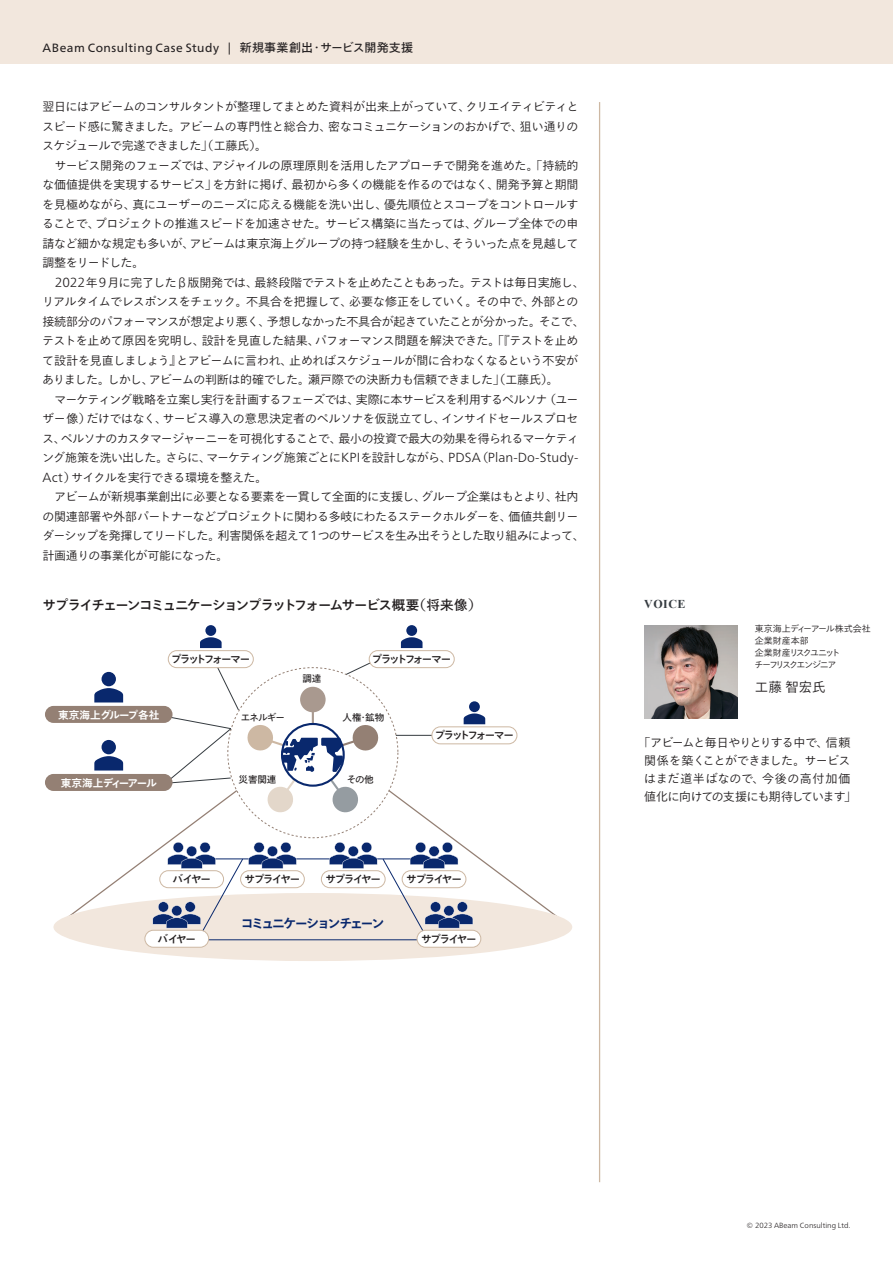
<style>
.page{position:relative;width:893px;height:1263px;background:#fff}
.page>*{position:absolute;margin:0;border:0;box-sizing:border-box;transform-origin:0 0}
.CS図タイトル{font:500 13.5px "Tazugane Gothic Std N";letter-spacing:-.1em;color:#231f20}
.CS名前{font:300 13.5px "Tazugane Gothic Std N";letter-spacing:.005em;color:#231f20}
.t1{font:700 12.75px "Tazugane Gothic Std N";letter-spacing:-.155em;color:#09286d}
.CS本文{font:300 12px/19.5px "Tazugane Gothic Std N";letter-spacing:-.05em;color:#231f20;text-align:justify}
.CSセリフ{font:300 12px/18px "Tazugane Gothic Std N";letter-spacing:-.045em;color:#231f20;text-align:center}
.t2{font:12px "Frutiger Neue LT Pro";letter-spacing:.045em;color:#231f20}
.t3{font:700 12px "Times New Roman";letter-spacing:.04em;color:#353b40}
.t4{font:500 10.65px "Tazugane Gothic Std N";letter-spacing:-.145em;color:#231f20}
.t5{font:500 10.65px "Tazugane Gothic Std N";letter-spacing:-.18em;color:#231f20}
.t6{font:700 10.65px "Tazugane Gothic Std N";color:#fff}
.t7{font:700 10.65px "Tazugane Gothic Std N";letter-spacing:-.125em;color:#fff}
.t8{font:9.6px "Tazugane Gothic Std N";letter-spacing:-.03em;color:#231f20}
.CS肩書き{font:300 9px "Tazugane Gothic Std N";letter-spacing:-.165em;color:#231f20}
.CS肩書き-2{font:300 9px "Tazugane Gothic Std N";letter-spacing:-.025em;color:#231f20}
.CS肩書き-3{font:300 9px "Tazugane Gothic Std N";letter-spacing:-.14em;color:#231f20}
.t9{font:300 7.5px "Frutiger Neue LT Pro";color:#231f20}
.s1{font-family:"Tazugane Gothic Std N"}
.s2{font-family:"Frutiger Neue LT Pro";font-size:13.2px}
.s3{font-weight:400}
</style>
<div class="page">
<img style="left:644px;top:625px;width:94px;height:94px">
<svg style="left:70px;top:751px;width:498px;height:170px"></svg>
<div style="left:53px;top:893px;width:519px;height:68px;background:#f2e7dd;border-radius:50%"></div>
<div style="left:228px;top:668px;width:170px;height:170px;background:#fff;border-radius:50%"></div>
<hr style="left:312px;top:704px;width:2px;height:51px;background:#a9998f">
<div style="left:300px;top:687px;width:26px;height:25px;background:#a9998f;border-radius:50%"></div>
<svg style="left:165px;top:717px;width:67px;height:67px"></svg>
<div style="left:102px;top:740px;width:14px;height:14px;background:#09286d;border-radius:50%"></div>
<svg style="left:94px;top:756px;width:29px;height:14px"></svg>
<div style="left:102px;top:672px;width:14px;height:14px;background:#09286d;border-radius:50%"></div>
<svg style="left:94px;top:688px;width:29px;height:14px"></svg>
<hr style="left:211px;top:858px;width:204px;height:1px;background:#09286d">
<hr style="left:194px;top:939px;width:238px;height:1px;background:#09286d">
<hr style="left:396px;top:735px;width:36px;height:1px;background:#353b40">
<svg style="left:346px;top:658px;width:34px;height:17px"></svg>
<svg style="left:211px;top:668px;width:28px;height:42px"></svg>
<div style="left:45px;top:706px;width:128px;height:17px;background:#948074;border-radius:9px"></div>
<div style="left:205px;top:625px;width:11px;height:11px;background:#09286d;border-radius:50%"></div>
<svg style="left:200px;top:637px;width:22px;height:11px"></svg>
<div style="left:168px;top:650px;width:86px;height:18px;border:1px solid #cdb8a3;border-radius:9px"></div>
<div style="left:406px;top:625px;width:11px;height:11px;background:#09286d;border-radius:50%"></div>
<svg style="left:401px;top:637px;width:21px;height:11px"></svg>
<div style="left:369px;top:651px;width:85px;height:17px;background:#fff;border-radius:9px"></div>
<div style="left:369px;top:650px;width:86px;height:18px;border:1px solid #cdb8a3;border-radius:9px"></div>
<div style="left:469px;top:701px;width:11px;height:11px;background:#09286d;border-radius:50%"></div>
<svg style="left:464px;top:713px;width:21px;height:11px"></svg>
<div style="left:432px;top:726px;width:85px;height:18px;border:1px solid #cdb8a3;border-radius:9px"></div>
<div style="left:45px;top:774px;width:128px;height:17px;background:#948074;border-radius:9px"></div>
<div style="left:241px;top:871px;width:63px;height:17px;background:#fff;border-radius:9px"></div>
<div style="left:240px;top:870px;width:65px;height:18px;border:1px solid #cdb8a3;border-radius:9px"></div>
<div style="left:321px;top:871px;width:64px;height:17px;background:#fff;border-radius:9px"></div>
<div style="left:321px;top:870px;width:64px;height:18px;border:1px solid #cdb8a3;border-radius:9px"></div>
<svg style="left:153px;top:842px;width:144px;height:94px"></svg>
<div style="left:145px;top:930px;width:64px;height:17px;background:#fff;border-radius:9px"></div>
<div style="left:145px;top:930px;width:64px;height:17px;border:1px solid #cdb8a3;border-radius:9px"></div>
<svg style="left:329px;top:842px;width:144px;height:94px"></svg>
<div style="left:417px;top:930px;width:64px;height:17px;background:#fff;border-radius:9px"></div>
<div style="left:417px;top:930px;width:64px;height:17px;border:1px solid #cdb8a3;border-radius:9px"></div>
<svg style="left:246px;top:723px;width:134px;height:91px"></svg>
<div style="left:0;top:0;width:893px;height:64px;background:#f2e7dd"></div>
<hr style="left:599px;top:102px;width:1px;height:1080px;background:#cdb8a3">
<p class="t2" style="left:43px;top:40px;width:372px">ABeam Consulting Case Study | <span class="s1">新規事業創出・サービス開発支援</span></p>
<p class="CS本文" style="left:42px;top:98px;width:538px">翌日にはアビームのコンサルタントが整理してまとめた資料が出来上がっていて、クリエイティビティとスピード感に驚きました。アビームの専門性と総合力、密なコミュニケーションのおかげで、狙い通りのスケジュールで完遂できました」（工藤氏）。</p>
<p class="CS本文" style="left:42px;top:156px;width:538px">　サービス開発のフェーズでは、アジャイルの原理原則を活用したアプローチで開発を進めた。「持続的な価値提供を実現するサービス」を方針に掲げ、最初から多くの機能を作るのではなく、開発予算と期間を見極めながら、真にユーザーのニーズに応える機能を洗い出し、優先順位とスコープをコントロールすることで、プロジェクトの推進スピードを加速させた。サービス構築に当たっては、グループ全体での申請など細かな規定も多いが、アビームは東京海上グループの持つ経験を生かし、そういった点を見越して調整をリードした。</p>
<p class="CS本文" style="left:42px;top:273px;width:544px;text-align:left;text-indent:13px"><span class="s2">2022</span>年<span class="s2">9</span>月に完了したβ版開発では、最終段階でテストを止めたこともあった。テストは毎日実施し、リアルタイムでレスポンスをチェック。不具合を把握して、必要な修正をしていく。その中で、外部との接続部分のパフォーマンスが想定より悪く、予想しなかった不具合が起きていたことが分かった。そこで、テストを止めて原因を究明し、設計を見直した結果、パフォーマンス問題を解決できた。「『テストを止めて設計を見直しましょう』とアビームに言われ、止めればスケジュールが間に合わなくなるという不安がありました。しかし、アビームの判断は的確でした。瀬戸際での決断力も信頼できました」（工藤氏）。</p>
<p class="CS本文" style="left:42px;top:390px;width:538px">　マーケティング戦略を立案し実行を計画するフェーズでは、実際に本サービスを利用するペルソナ（ユーザー像）だけではなく、サービス導入の意思決定者のペルソナを仮説立てし、インサイドセールスプロセス、ペルソナのカスタマージャーニーを可視化することで、最小の投資で最大の効果を得られるマーケティング施策を洗い出した。さらに、マーケティング施策ごとに<span class="s2">KPI</span>を設計しながら、<span class="s2">PDSA</span>（<span class="s2">Plan-Do-Study-Act</span>）サイクルを実行できる環境を整えた。</p>
<p class="CS本文" style="left:42px;top:488px;width:544px;text-align:left">　アビームが新規事業創出に必要となる要素を一貫して全面的に支援し、グループ企業はもとより、社内の関連部署や外部パートナーなどプロジェクトに関わる多岐にわたるステークホルダーを、価値共創リーダーシップを発揮してリードした。利害関係を超えて<span class="s2">1</span>つのサービスを生み出そうとした取り組みによって、計画通りの事業化が可能になった。</p>
<p class="CS図タイトル" style="left:43px;top:595px;width:441px">サプライチェーンコミュニケーションプラットフォームサービス概要<span class="s3">（将来像）</span></p>
<p class="t5" style="left:171px;top:652px;width:81px">プラットフォーマー</p>
<p class="t5" style="left:372px;top:652px;width:81px">プラットフォーマー</p>
<p class="t6" style="left:58px;top:707px;width:103px">東京海上グループ各社</p>
<p class="t7" style="left:61px;top:775px;width:97px">東京海上ディーアール</p>
<p class="t8" style="left:241px;top:710px;width:46px">エネルギー</p>
<p class="t8" style="left:303px;top:671px;width:20px">調達</p>
<p class="t8" style="left:239px;top:773px;width:39px">災害関連</p>
<p class="t8" style="left:343px;top:710px;width:43px">人権・鉱物</p>
<p class="t8" style="left:347px;top:773px;width:29px">その他</p>
<p class="t5" style="left:434px;top:728px;width:81px">プラットフォーマー</p>
<p class="t4" style="left:173px;top:872px;width:40px">バイヤー</p>
<p class="t4" style="left:245px;top:872px;width:57px">サプライヤー</p>
<p class="t4" style="left:325px;top:872px;width:57px">サプライヤー</p>
<p class="t4" style="left:406px;top:872px;width:57px">サプライヤー</p>
<p class="t1" style="left:241px;top:914px;width:145px">コミュニケーションチェーン</p>
<p class="t4" style="left:158px;top:931px;width:40px">バイヤー</p>
<p class="t4" style="left:421px;top:931px;width:57px">サプライヤー</p>
<p class="t3" style="left:644px;top:595px;width:43px">VOICE</p>
<p class="CS肩書き-2" style="left:755px;top:622px;width:117px">東京海上ディーアール株式会社</p>
<p class="CS肩書き-3" style="left:755px;top:634px;width:55px">企業財産本部</p>
<p class="CS肩書き" style="left:755px;top:646px;width:87px">企業財産リスクユニット</p>
<p class="CS肩書き" style="left:754px;top:658px;width:84px">チーフリスクエンジニア</p>
<p class="CS名前" style="left:755px;top:678px;width:72px">工藤智宏氏</p>
<p class="CSセリフ" style="left:638px;top:734px;width:220px">「アビームと毎日やりとりする中で、信頼関係を築くことができました。サービスはまだ道半ばなので、今後の高付加価値化に向けての支援にも期待しています」</p>
<p class="t9" style="left:747px;top:1221px;width:105px">© 2023 ABeam Consulting Ltd.</p>
</div>
